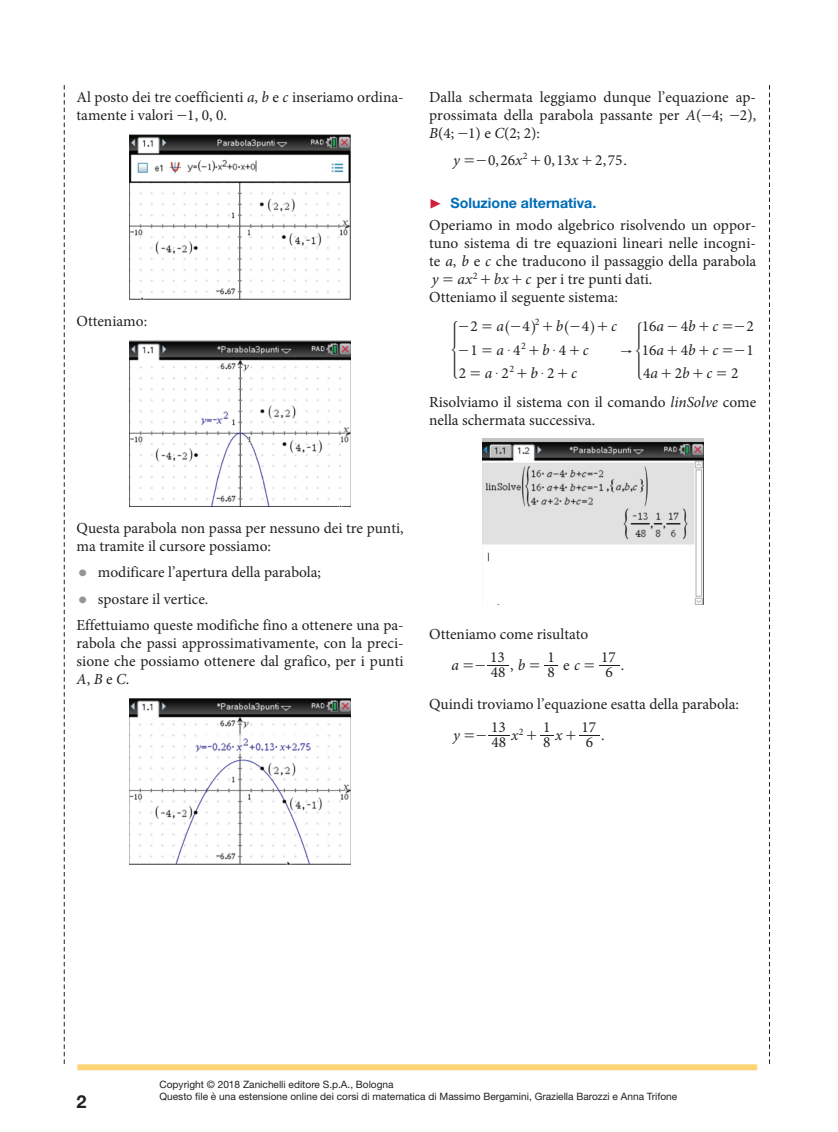
<style>
.page{position:relative;width:838px;height:1132px;background:#fff}
.page>*{position:absolute;margin:0;border:0;box-sizing:border-box;transform-origin:0 0}
.t1{font:21.9px "MM Variable A";color:#231f20;scale:.7 1}
.t2{font:700 18px "Helvetica Neue LT Std";color:#231f20}
.t3{font:15.3px/18px "Minion Pro";color:#231f20}
.t4{font:15.3px/23.1px "MM Times Roman";color:#231f20}
.t5{font:italic 15.3px/23.1px "Minion Pro";color:#231f20;text-align:justify}
.t6{font:15.3px "MM Arrow";color:#231f20}
.t7{font:700 14.25px "Helvetica Neue LT Std";color:#006db8}
.t8{font:10.2px/12px "Helvetica Neue LT Std";color:#231f20}
.t9{font:10.05px "Minion Pro";color:#231f20}
.s1{font-style:italic}
.s2{font-family:"MM Times Roman"}
.s3{font-family:"Minion Pro";font-weight:400;font-size:20.4px;color:#d12138}
.s4{font-family:"MM Variable A";font-style:normal;font-size:14.55px}
.s5{font-family:"MM Times Roman";font-style:normal}
.s6{font-family:"Minion Pro"}
.s7{font-family:"MM Variable A";font-size:14.55px}
.s8{font-family:"Minion Pro";font-style:italic}
.s9{font-family:"MM Binary"}
.s10{font-style:normal}
.s11{font-family:"Gotham";font-size:25.95px;color:#939598}
</style>
<div class="page">
<svg style="left:64px;top:85px;width:1px;height:978px"></svg>
<svg style="left:769px;top:85px;width:1px;height:978px"></svg>
<img style="left:129px;top:134px;width:222px;height:166px">
<img style="left:129px;top:340px;width:222px;height:166px">
<img style="left:129px;top:698px;width:222px;height:165px">
<img style="left:482px;top:438px;width:221px;height:166px">
<svg style="left:487px;top:665px;width:21px;height:1px"></svg>
<svg style="left:544px;top:665px;width:14px;height:1px"></svg>
<svg style="left:599px;top:665px;width:20px;height:1px"></svg>
<svg style="left:488px;top:735px;width:21px;height:1px"></svg>
<svg style="left:540px;top:735px;width:13px;height:1px"></svg>
<svg style="left:579px;top:735px;width:20px;height:1px"></svg>
<svg style="left:77px;top:1064px;width:680px;height:5px;background:#fed57b"></svg>
<p class="t3" style="left:77px;top:88px;width:328px">Al posto dei tre coefficienti <span class="s1">a</span>, <span class="s1">b</span> e <span class="s1">c</span> inseriamo ordina&shy;tamente i valori <span class="s2">-</span>1, 0, 0.</p>
<p class="t3" style="left:77px;top:312px;width:72px">Otteniamo:</p>
<p class="t3" style="left:429px;top:88px;width:328px;text-align:justify">Dalla schermata leggiamo dunque l’equazione ap&shy;prossimata della parabola passante per <span class="s1">A</span>(<span class="s2">-</span>4; <span class="s2">-</span>2), <span class="s1">B</span>(4; <span class="s2">-</span>1) e <span class="s1">C</span>(2; 2):</p>
<p class="t3" style="left:453px;top:151px;width:71px"><span class="s1">y</span> <span class="s2">=-</span>0 2, 6<span class="s1">x</span></p>
<p class="t3" style="left:551px;top:151px;width:5px">,</p>
<p class="t9" style="left:523px;top:149px;width:6px">2</p>
<p class="t4" style="left:581px;top:148px;width:12px">+</p>
<p class="t7" style="left:429px;top:194px;width:169px"><span class="s3">▶</span> Soluzione alternativa.</p>
<p class="t3" style="left:429px;top:216px;width:329px;text-align:justify">Operiamo in modo algebrico risolvendo un oppor&shy;tuno sistema di tre equazioni lineari nelle incogni&shy;te <span class="s1">a</span>, <span class="s1">b</span> e <span class="s1">c</span> che traducono il passaggio della parabola <span class="s1">y ax</span></p>
<p class="t3" style="left:530px;top:151px;width:98px"><span class="s2">+</span> 0 13<span class="s1">x</span> 2 7, 5.</p>
<p class="t9" style="left:473px;top:269px;width:6px">2</p>
<p class="t3" style="left:429px;top:270px;width:225px;text-indent:83px"><span class="s2">+</span> per i tre punti dati.<br>Otteniamo il seguente sistema:</p>
<p class="t5" style="left:496px;top:315px;width:16px">a<span class="s4">^</span></p>
<p class="t5" style="left:556px;top:315px;width:16px">b<span class="s4">^</span></p>
<p class="t5" style="left:480px;top:268px;width:52px"><span class="s5">+</span>bx c</p>
<p class="t4" style="left:443px;top:268px;width:12px">=</p>
<p class="t9" style="left:535px;top:315px;width:6px">2</p>
<p class="t4" style="left:458px;top:315px;width:160px">- = -<span class="s6">4</span><span class="s7">h</span> + - +<span class="s8">c</span></p>
<p class="t4" style="left:458px;top:338px;width:64px">- =<span class="s8">a</span><span class="s9">$</span><span class="s6">4</span></p>
<p class="t4" style="left:528px;top:338px;width:62px">+<span class="s8">b</span><span class="s9">$</span><span class="s6">4</span>+<span class="s8">c</span></p>
<p class="t3" style="left:458px;top:363px;width:52px">2<span class="s2">=</span><span class="s1">a</span><span class="s9">$</span>2</p>
<p class="t4" style="left:517px;top:361px;width:62px">+<span class="s8">b</span><span class="s9">$</span><span class="s6">2</span>+<span class="s8">c</span></p>
<p class="t3" style="left:470px;top:317px;width:9px">2</p>
<p class="t3" style="left:582px;top:317px;width:15px">4<span class="s7">h</span></p>
<p class="t3" style="left:470px;top:340px;width:9px">1</p>
<p class="t4" style="left:692px;top:338px;width:62px;text-indent:6px">+ =-<span class="s6">1 </span>+ = <span class="s6">2</span></p>
<p class="t5" style="left:642px;top:315px;width:78px;text-indent:39px"><span class="s10">4</span>b c <span class="s10">16</span>a <span class="s5">+</span> <span class="s10">4</span>b c <span class="s10">4</span>a<span class="s5">+</span><span class="s10">2</span>b c</p>
<h1 class="t1" style="left:451px;top:335px;width:11px">*</h1>
<h1 class="t1" style="left:636px;top:336px;width:11px">*</h1>
<p class="t3" style="left:429px;top:392px;width:329px">Risolviamo il sistema con il comando <span class="s1">linSolve</span> come nella schermata successiva.</p>
<p class="t4" style="left:642px;top:315px;width:113px"><span class="s6">16</span><span class="s8">a</span>- + =-<span class="s6">2</span></p>
<p class="t9" style="left:521px;top:339px;width:6px">2</p>
<p class="t6" style="left:621px;top:341px;width:13px">"</p>
<p class="t9" style="left:509px;top:362px;width:6px">2</p>
<p class="t3" style="left:77px;top:518px;width:328px">Questa parabola non passa per nessuno dei tre punti, ma tramite il cursore possiamo:</p>
<p class="t3" style="left:77px;top:563px;width:246px"><span class="s11">•</span> modificare l’apertura della parabola;</p>
<p class="t3" style="left:77px;top:585px;width:328px;line-height:26.5px"><span class="s11">•</span> spostare il vertice.<br>Effettuiamo queste modifiche fino a ottenere una pa-</p>
<p class="t3" style="left:77px;top:634px;width:328px;text-align:justify">rabola che passi approssimativamente, con la preci&shy;sione che possiamo ottenere dal grafico, per i punti <span class="s1">A</span>, <span class="s1">B</span> e <span class="s1">C</span>.</p>
<p class="t3" style="left:429px;top:625px;width:161px">Otteniamo come risultato</p>
<p class="t4" style="left:451px;top:653px;width:36px"><span class="s8">a</span>=-</p>
<p class="t3" style="left:491px;top:663px;width:16px">48</p>
<p class="t3" style="left:490px;top:648px;width:16px">13</p>
<p class="t3" style="left:547px;top:648px;width:9px">1</p>
<p class="t3" style="left:601px;top:648px;width:16px">17</p>
<p class="t3" style="left:510px;top:656px;width:31px">, <span class="s1">b</span> <span class="s2">=</span></p>
<p class="t3" style="left:563px;top:656px;width:33px">e <span class="s1">c</span> <span class="s2">=</span></p>
<p class="t3" style="left:605px;top:663px;width:9px">6</p>
<p class="t3" style="left:547px;top:663px;width:9px">8</p>
<p class="t3" style="left:621px;top:656px;width:5px">.</p>
<p class="t3" style="left:429px;top:695px;width:311px">Quindi troviamo l’equazione esatta della parabola:</p>
<p class="t4" style="left:453px;top:723px;width:35px"><span class="s8">y</span>=-</p>
<p class="t5" style="left:511px;top:723px;width:9px">x</p>
<p class="t5" style="left:555px;top:723px;width:22px">x<span class="s5">+</span></p>
<p class="t3" style="left:491px;top:718px;width:16px">13</p>
<p class="t9" style="left:519px;top:724px;width:6px">2</p>
<p class="t3" style="left:581px;top:718px;width:16px">17</p>
<p class="t4" style="left:526px;top:723px;width:12px">+</p>
<p class="t3" style="left:601px;top:726px;width:5px">.</p>
<p class="t3" style="left:543px;top:718px;width:9px">1</p>
<p class="t3" style="left:586px;top:733px;width:9px">6</p>
<p class="t3" style="left:491px;top:733px;width:16px">48</p>
<p class="t3" style="left:543px;top:733px;width:9px">8</p>
<p class="t2" style="left:77px;top:1089px;width:12px">2</p>
<p class="t8" style="left:159px;top:1078px;width:519px">Copyright © 2018 Zanichelli editore S.p.A., Bologna<br>Questo file è una estensione online dei corsi di matematica di Massimo Bergamini, Graziella Barozzi e Anna Trifone</p>
</div>
